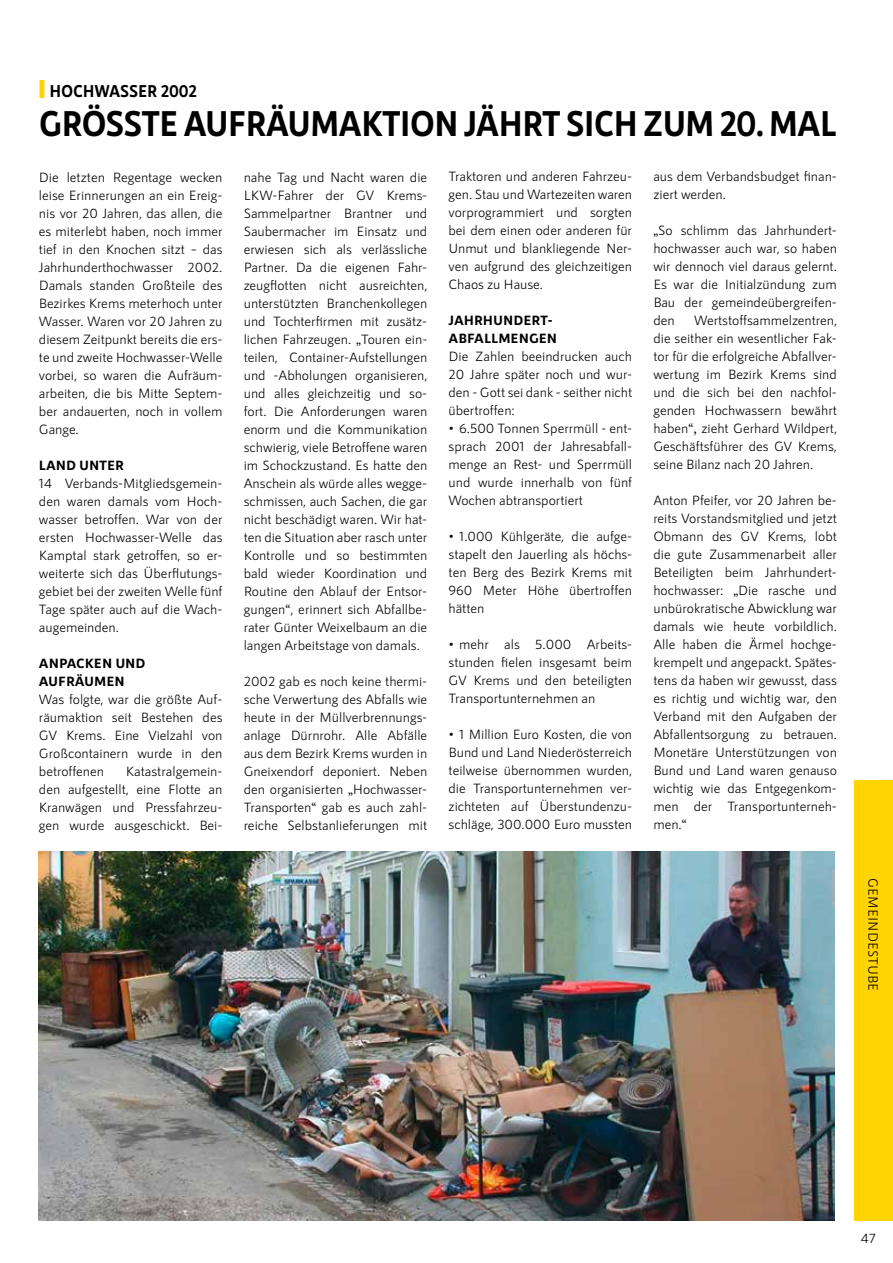
<style>
.page{position:relative;width:893px;height:1263px;background:#fff}
.page>*{position:absolute;margin:0;border:0;box-sizing:border-box;transform-origin:0 0}
.t1{font:700 36px "RNS Sanz";letter-spacing:-.03em;color:#000;scale:.9 1}
.t2{font:700 17.25px "RNS Sanz";letter-spacing:-.01em;color:#000;scale:.9 1}
.t3{font:13.5px/18px "RNS Sanz";color:#000;text-align:justify}
.t4{font:700 13.5px/18px "RNS Sanz";color:#000}
.s1{color:#ffd400}
.s2{font-family:"Adobe Caslon Pro"}
</style>
<div class="page">
<div style="left:855px;top:780px;width:38px;height:440px;background:#ffd400"></div>
<img style="left:39px;top:851px;width:796px;height:369px">
<p class="t2" style="left:39px;top:81px;width:177px"><span class="s1">❙</span> HOCHWASSER 2002</p>
<h1 class="t1" style="left:39px;top:102px;width:888px">GRÖSSTE AUFRÄUMAKTION JÄHRT SICH ZUM 20. MAL</h1>
<p class="t3" style="left:39px;top:168px;width:185px">Die letzten Regentage wecken leise Erinnerungen an ein Ereig&shy;nis vor 20 Jahren, das allen, die es miterlebt haben, noch immer tief in den Knochen sitzt – das Jahrhunderthochwasser 2002.<br>Damals standen Großteile des Bezirkes Krems meterhoch unter Wasser. Waren vor 20 Jahren zu diesem Zeitpunkt bereits die ers&shy;te und zweite Hochwasser-Welle vorbei, so waren die Aufräum&shy;arbeiten, die bis Mitte Septem&shy;ber andauerten, noch in vollem Gange.</p>
<p class="t4" style="left:39px;top:456px;width:87px">LAND UNTER</p>
<p class="t3" style="left:39px;top:474px;width:185px">14 Verbands-Mitgliedsgemein&shy;den waren damals vom Hoch&shy;wasser betroffen. War von der ersten Hochwasser-Welle das Kamptal stark getroffen, so er&shy;weiterte sich das Überflutungs&shy;gebiet bei der zweiten Welle fünf Tage später auch auf die Wach&shy;augemeinden.</p>
<p class="t4" style="left:39px;top:654px;width:108px">ANPACKEN UND<br>AUFRÄUMEN</p>
<p class="t3" style="left:39px;top:690px;width:185px">Was folgte, war die größte Auf&shy;räumaktion seit Bestehen des GV Krems. Eine Vielzahl von Großcontainern wurde in den betroffenen</p>
<p class="t3" style="left:39px;top:762px;width:185px;text-indent:87px">Katastralgemein&shy;den aufgestellt, eine Flotte an Kranwägen und Pressfahrzeu&shy;gen wurde ausgeschickt. Bei-</p>
<p class="t3" style="left:244px;top:168px;width:185px">nahe Tag und Nacht waren die LKW-Fahrer der GV Krems-Sammelpartner Brantner und Saubermacher im Einsatz und erwiesen sich als verlässliche Partner. Da die eigenen Fahr&shy;zeugflotten nicht ausreichten, unterstützten Branchenkollegen und Tochterfirmen mit zusätz&shy;lichen Fahrzeugen. <span class="s2">„</span>Touren ein&shy;teilen, Container-Aufstellungen und -Abholungen organisieren, und alles gleichzeitig und so&shy;fort. Die Anforderungen waren enorm und die Kommunikation schwierig, viele Betroffene waren im Schockzustand. Es hatte den Anschein als würde alles wegge&shy;schmissen, auch Sachen, die gar nicht beschädigt waren. Wir hat&shy;ten die Situation aber rasch unter Kontrolle und so bestimmten bald wieder Koordination und Routine den Ablauf der Entsor&shy;gungen<span class="s2">“</span>, erinnert sich Abfallbe&shy;rater Günter Weixelbaum an die langen Arbeitstage von damals.</p>
<p class="t3" style="left:244px;top:672px;width:185px">2002 gab es noch keine thermi&shy;sche Verwertung des Abfalls wie heute in der Müllverbrennungs&shy;anlage Dürnrohr. Alle Abfälle aus dem Bezirk Krems wurden in Gneixendorf deponiert. Neben den organisierten <span class="s2">„</span>Hochwasser-Transporten<span class="s2">“</span> gab es auch zahl&shy;reiche Selbstanlieferungen mit</p>
<p class="t3" style="left:449px;top:168px;width:185px">Traktoren und anderen Fahrzeu&shy;gen. Stau und Wartezeiten waren vorprogrammiert und sorgten bei dem einen oder anderen für Unmut und blankliegende Ner&shy;ven aufgrund des gleichzeitigen Chaos zu Hause.</p>
<p class="t4" style="left:449px;top:311px;width:110px">JAHRHUNDERT-<br>ABFALLMENGEN</p>
<p class="t3" style="left:449px;top:348px;width:185px">Die Zahlen beeindrucken auch 20 Jahre später noch und wur&shy;den - Gott sei dank - seither nicht übertroffen:</p>
<p class="t3" style="left:449px;top:419px;width:185px">• 6.500 Tonnen Sperrmüll - ent&shy;sprach 2001 der Jahresabfall&shy;menge an Rest- und Sperrmüll und wurde innerhalb von fünf Wochen abtransportiert</p>
<p class="t3" style="left:449px;top:527px;width:185px">• 1.000 Kühlgeräte, die aufge&shy;stapelt den Jauerling als höchs&shy;ten Berg des Bezirk Krems mit 960 Meter Höhe übertroffen hätten</p>
<p class="t3" style="left:449px;top:635px;width:185px">• mehr als 5.000 Arbeits&shy;stunden fielen insgesamt beim GV Krems und den beteiligten Transportunternehmen an</p>
<p class="t3" style="left:449px;top:725px;width:185px">• 1 Million Euro Kosten, die von Bund und Land Niederösterreich teilweise übernommen wurden, die Transportunternehmen ver&shy;zichteten auf Überstundenzu&shy;schläge, 300.000 Euro mussten</p>
<p class="t3" style="left:653px;top:167px;width:185px">aus dem Verbandsbudget finan&shy;ziert werden.</p>
<p class="t3" style="left:653px;top:221px;width:185px"><span class="s2">„</span>So schlimm das Jahrhundert&shy;hochwasser auch war, so haben wir dennoch viel daraus gelernt.<br>Es war die Initialzündung zum Bau der gemeindeübergreifen&shy;den</p>
<p class="t3" style="left:653px;top:311px;width:185px;text-indent:41px">Wertstoffsammelzentren, die seither ein wesentlicher Fak&shy;tor für die erfolgreiche Abfallver&shy;wertung im Bezirk Krems sind und die sich bei den nachfol&shy;genden Hochwassern bewährt haben<span class="s2">“,</span> zieht Gerhard Wildpert, Geschäftsführer des GV Krems, seine Bilanz nach 20 Jahren.</p>
<p class="t3" style="left:653px;top:491px;width:185px">Anton Pfeifer, vor 20 Jahren be&shy;reits Vorstandsmitglied und jetzt Obmann des GV Krems, lobt die gute Zusammenarbeit aller Beteiligten beim Jahrhundert&shy;hochwasser: <span class="s2">„</span>Die rasche und unbürokratische Abwicklung war damals wie heute vorbildlich.<br>Alle haben die Ärmel hochge&shy;krempelt und angepackt. Spätes&shy;tens da haben wir gewusst, dass es richtig und wichtig war, den Verband mit den Aufgaben der Abfallentsorgung zu betrauen.<br>Monetäre Unterstützungen von Bund und Land waren genauso wichtig wie das Entgegenkom&shy;men der Transportunterneh&shy;men.<span class="s2">“</span></p>
<p class="t3" style="left:882px;top:878px;width:114px;rotate:90deg">GEMEINDESTUBE</p>
<p class="t3" style="left:861px;top:1229px;width:17px">47</p>
</div>
